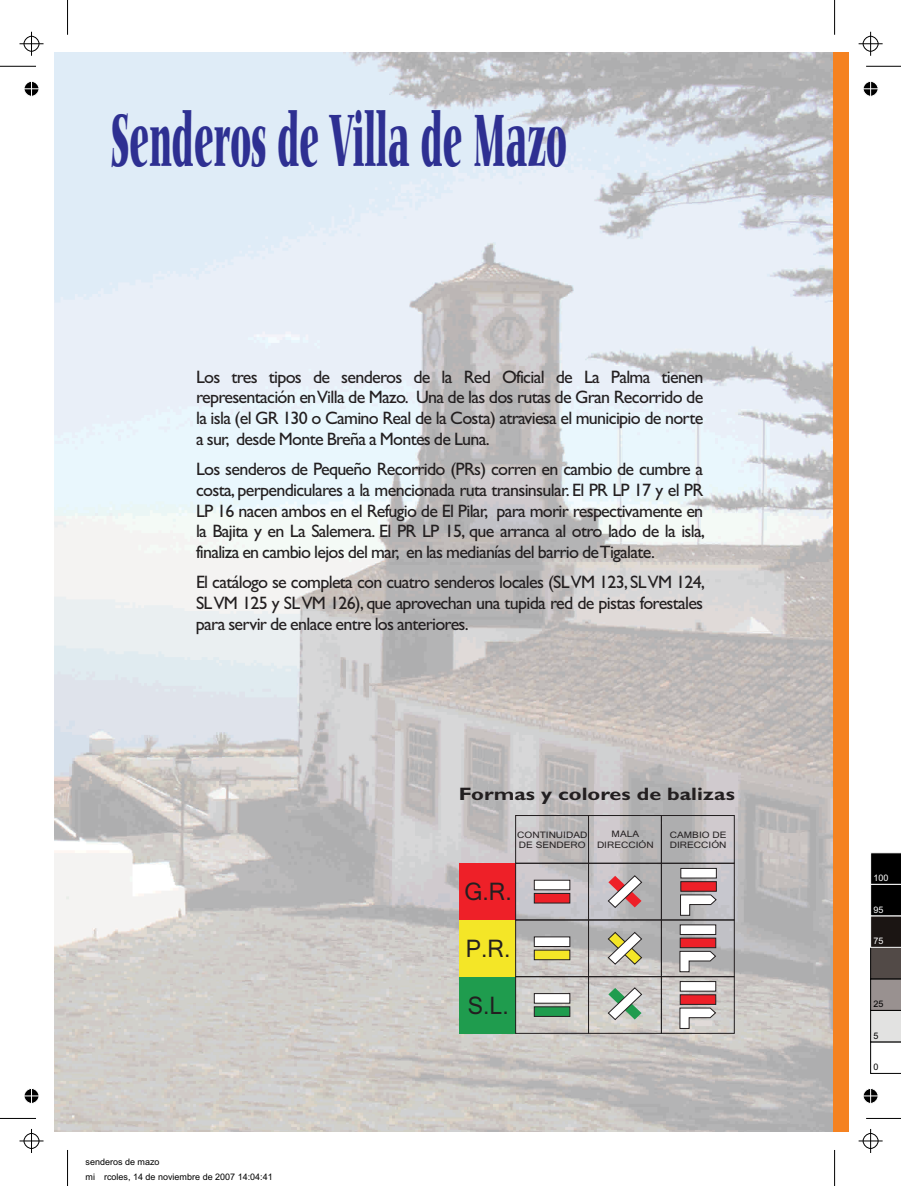
<style>
.page{position:relative;width:901px;height:1186px;background:#fff}
.page>*{position:absolute;margin:0;border:0;box-sizing:border-box;transform-origin:0 0}
.t1{font:900 78.9px "Carmina BT";color:#2e3092;scale:.41 1}
.t2{font:24.15px "Microsoft Sans Serif";color:#231f20;scale:.95 1}
.t3{font:18px/20.9px "Gill Sans";letter-spacing:-.04em;color:#231f20;text-align:justify}
.t4{font:700 18px "Gill Sans";color:#231f20;scale:1.2 1}
.t5{font:9px/15px "Arial";color:#000}
.t6{font:9px "Arial";color:#fff}
.t7{font:8.85px/10.1px "Microsoft Sans Serif";color:#231f20;scale:1.13 1}
</style>
<div class="page">
<img style="left:54px;top:53px;width:779px;height:1078px">
<div style="left:459px;top:863px;width:56px;height:56px;background:#ee2028"></div>
<div style="left:458px;top:919px;width:57px;height:57px;background:#f4e627"></div>
<div style="left:459px;top:976px;width:56px;height:57px;background:#1f9c4e"></div>
<div style="left:588px;top:862px;width:73px;height:58px;border:1px solid #231f20"></div>
<div style="left:588px;top:815px;width:73px;height:48px;border:1px solid #231f20"></div>
<div style="left:515px;top:862px;width:73px;height:58px;border:1px solid #231f20"></div>
<div style="left:515px;top:815px;width:73px;height:48px;border:1px solid #231f20"></div>
<div style="left:588px;top:919px;width:73px;height:57px;border:1px solid #231f20"></div>
<div style="left:661px;top:862px;width:73px;height:58px;border:1px solid #231f20"></div>
<div style="left:661px;top:815px;width:73px;height:48px;border:1px solid #231f20"></div>
<div style="left:515px;top:919px;width:73px;height:57px;border:1px solid #231f20"></div>
<div style="left:661px;top:919px;width:73px;height:57px;border:1px solid #231f20"></div>
<div style="left:515px;top:976px;width:73px;height:57px;border:1px solid #231f20"></div>
<div style="left:588px;top:976px;width:73px;height:57px;border:1px solid #231f20"></div>
<div style="left:661px;top:976px;width:73px;height:57px;border:1px solid #231f20"></div>
<svg style="left:534px;top:879px;width:36px;height:24px"></svg>
<svg style="left:607px;top:987px;width:35px;height:32px"></svg>
<svg style="left:534px;top:936px;width:36px;height:23px"></svg>
<svg style="left:534px;top:993px;width:36px;height:23px"></svg>
<svg style="left:680px;top:868px;width:36px;height:47px"></svg>
<svg style="left:679px;top:924px;width:37px;height:47px"></svg>
<svg style="left:679px;top:981px;width:37px;height:47px"></svg>
<svg style="left:607px;top:931px;width:35px;height:33px"></svg>
<svg style="left:607px;top:875px;width:35px;height:32px"></svg>
<div style="left:833px;top:53px;width:15px;height:1078px;background:#f58220"></div>
<hr style="left:0;top:1117px;width:36px;height:1px;background:#000">
<hr style="left:67px;top:1149px;width:1px;height:36px;background:#000">
<hr style="left:0;top:66px;width:36px;height:1px;background:#000">
<hr style="left:67px;top:0;width:1px;height:35px;background:#000">
<hr style="left:866px;top:66px;width:34px;height:1px;background:#000">
<hr style="left:834px;top:0;width:1px;height:35px;background:#000">
<hr style="left:866px;top:1117px;width:34px;height:1px;background:#000">
<hr style="left:834px;top:1149px;width:1px;height:36px;background:#000">
<svg style="left:20px;top:1129px;width:24px;height:23px"></svg>
<svg style="left:20px;top:32px;width:24px;height:24px"></svg>
<svg style="left:858px;top:32px;width:24px;height:24px"></svg>
<svg style="left:858px;top:1129px;width:24px;height:23px"></svg>
<svg style="left:24px;top:1088px;width:15px;height:16px"></svg>
<svg style="left:24px;top:81px;width:15px;height:16px"></svg>
<svg style="left:863px;top:81px;width:15px;height:16px"></svg>
<svg style="left:863px;top:1088px;width:15px;height:16px"></svg>
<svg style="left:870px;top:852px;width:30px;height:221px;background:#6b6867"></svg>
<h1 class="t1" style="left:111px;top:106px;width:1113px">Senderos de Villa de Mazo</h1>
<p class="t3" style="left:196px;top:368px;width:508px">Los tres tipos de senderos de la Red Oficial de La Palma tienen representación en Villa de Mazo. Una de las dos rutas de Gran Recorrido de la isla (el GR 130 o Camino Real de la Costa) atraviesa el municipio de norte a sur, desde Monte Breña a Montes de Luna.</p>
<p class="t3" style="left:196px;top:460px;width:510px">Los senderos de Pequeño Recorrido (PRs) corren en cambio de cumbre a costa, perpendiculares a la mencionada ruta transinsular. El PR LP 17 y el PR LP 16 nacen ambos en el Refugio de El Pilar, para morir respectivamente en la Bajita y en La Salemera. El PR LP 15, que arranca al otro lado de la isla, finaliza en cambio lejos del mar, en las medianías del barrio de Tigalate.</p>
<p class="t3" style="left:196px;top:573px;width:510px">El catálogo se completa con cuatro senderos locales (SL VM 123, SL VM 124, SL VM 125 y SL VM 126), que aprovechan una tupida red de pistas forestales para servir de enlace entre los anteriores.</p>
<p class="t4" style="left:459px;top:787px;width:231px">Formas y colores de balizas</p>
<p class="t7" style="left:517px;top:830px;width:64px">CONTINUIDAD<br>DE SENDERO</p>
<p class="t7" style="left:597px;top:830px;width:52px;text-align:center">MALA<br>DIRECCIÓN</p>
<p class="t7" style="left:669px;top:830px;width:52px">CAMBIO DE<br>DIRECCIÓN</p>
<p class="t5" style="left:86px;top:1154px;width:189px">senderos de mazo<br>miÿÿrcoles, 14 de noviembre de 2007 14:04:41</p>
<h2 class="t2" style="left:464px;top:882px;width:51px">G.R.</h2>
<h2 class="t2" style="left:466px;top:939px;width:49px">P.R.</h2>
<h2 class="t2" style="left:467px;top:995px;width:45px">S.L.</h2>
<p class="t6" style="left:873px;top:874px;width:17px">100</p>
<p class="t6" style="left:873px;top:906px;width:12px">95</p>
<p class="t6" style="left:873px;top:937px;width:12px">75</p>
<p class="t5" style="left:873px;top:997px;width:12px">25</p>
<p class="t5" style="left:873px;top:1028px;width:7px">5</p>
<p class="t5" style="left:873px;top:1060px;width:7px">0</p>
</div>
